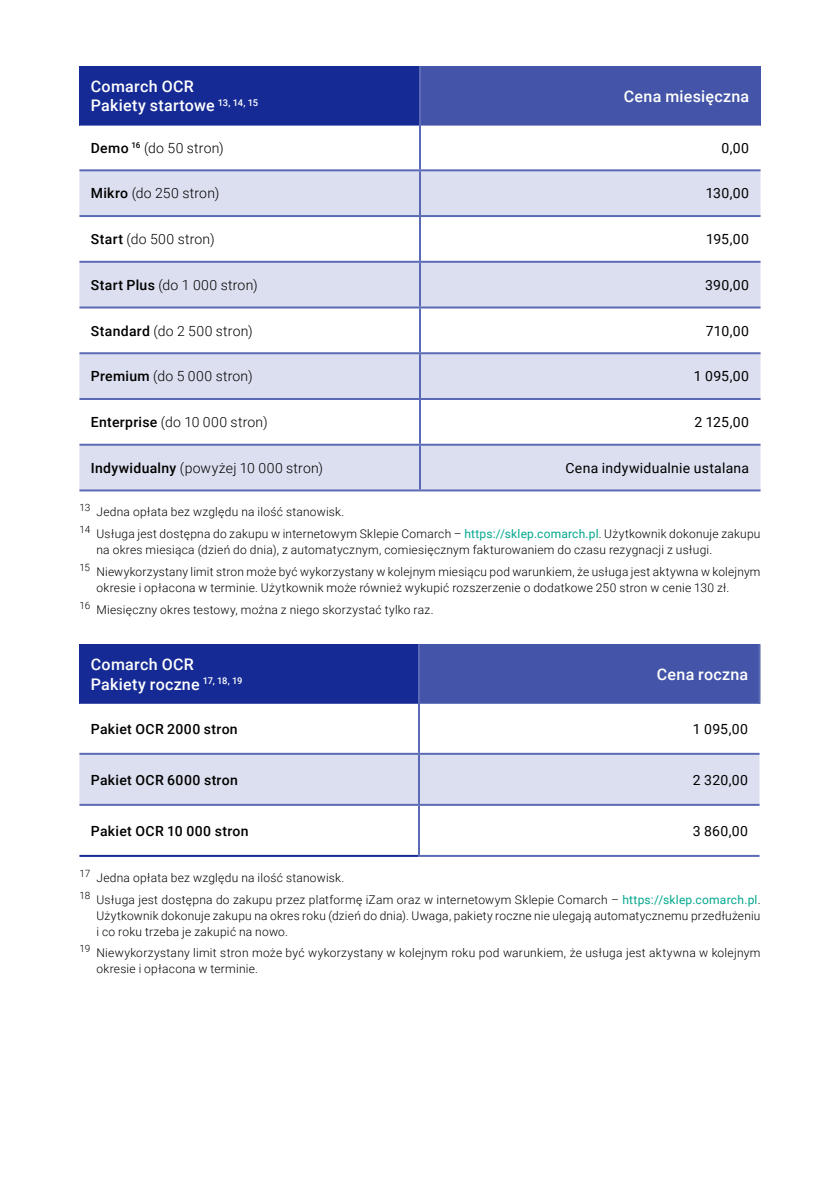
<style>
.page{position:relative;width:840px;height:1191px;background:#fff}
.page>*{position:absolute;margin:0;border:0;box-sizing:border-box;transform-origin:0 0}
.t1{font:500 16px/19.2px "Roboto";letter-spacing:.015em;color:#fff}
.t2{font:300 14px "Roboto";letter-spacing:.02em;color:#000}
.t3{font:14px "Roboto";letter-spacing:.02em;color:#000}
.t4{font:500 14px "Roboto";letter-spacing:.025em;color:#000}
.t5{font:300 12px/21.6px "Roboto";letter-spacing:.02em;color:#000}
.s1{font-weight:500}
.s2{font-weight:400;color:#02a78e}
</style>
<div class="page">
<div style="left:79px;top:66px;width:341px;height:60px;background:#152a94"></div>
<div style="left:420px;top:66px;width:340px;height:60px;background:#4455a9"></div>
<svg style="left:79px;top:171px;width:681px;height:318px;fill:#dcdfef"></svg>
<hr style="left:79px;top:306px;width:341px;height:2px;background:#5b6ab4">
<hr style="left:79px;top:398px;width:341px;height:2px;background:#5b6ab4">
<hr style="left:419px;top:66px;width:2px;height:60px;background:#5b6ab4">
<hr style="left:79px;top:169px;width:341px;height:2px;background:#5b6ab4">
<hr style="left:79px;top:215px;width:341px;height:2px;background:#5b6ab4">
<hr style="left:419px;top:126px;width:2px;height:43px;background:#5b6ab4">
<hr style="left:419px;top:217px;width:2px;height:44px;background:#5b6ab4">
<hr style="left:419px;top:308px;width:2px;height:44px;background:#5b6ab4">
<hr style="left:419px;top:400px;width:2px;height:44px;background:#5b6ab4">
<hr style="left:420px;top:169px;width:340px;height:2px;background:#5b6ab4">
<hr style="left:419px;top:171px;width:2px;height:44px;background:#5b6ab4">
<hr style="left:420px;top:215px;width:340px;height:2px;background:#5b6ab4">
<hr style="left:420px;top:261px;width:340px;height:2px;background:#5b6ab4">
<hr style="left:419px;top:263px;width:2px;height:43px;background:#5b6ab4">
<hr style="left:420px;top:306px;width:340px;height:2px;background:#5b6ab4">
<hr style="left:79px;top:261px;width:341px;height:2px;background:#5b6ab4">
<hr style="left:79px;top:352px;width:341px;height:2px;background:#5b6ab4">
<hr style="left:420px;top:352px;width:340px;height:2px;background:#5b6ab4">
<hr style="left:419px;top:354px;width:2px;height:44px;background:#5b6ab4">
<hr style="left:420px;top:398px;width:340px;height:2px;background:#5b6ab4">
<hr style="left:79px;top:444px;width:341px;height:2px;background:#5b6ab4">
<hr style="left:420px;top:444px;width:340px;height:2px;background:#5b6ab4">
<hr style="left:419px;top:446px;width:2px;height:43px;background:#5b6ab4">
<hr style="left:420px;top:489px;width:340px;height:2px;background:#5b6ab4">
<hr style="left:79px;top:489px;width:341px;height:2px;background:#5b6ab4">
<div style="left:79px;top:644px;width:340px;height:60px;background:#152a94"></div>
<div style="left:419px;top:644px;width:340px;height:60px;background:#4455a9"></div>
<svg style="left:79px;top:752px;width:680px;height:103px"></svg>
<div style="left:79px;top:755px;width:680px;height:49px;background:#dcdfef"></div>
<hr style="left:418px;top:644px;width:2px;height:60px;background:#5b6ab4">
<hr style="left:79px;top:753px;width:340px;height:2px;background:#5b6ab4">
<hr style="left:418px;top:704px;width:2px;height:49px;background:#5b6ab4">
<hr style="left:418px;top:855px;width:341px;height:2px;background:#5b6ab4">
<hr style="left:419px;top:753px;width:340px;height:2px;background:#5b6ab4">
<hr style="left:418px;top:755px;width:2px;height:49px;background:#5b6ab4">
<hr style="left:79px;top:804px;width:340px;height:2px;background:#5b6ab4">
<hr style="left:79px;top:855px;width:339px;height:2px;background:#152a94">
<hr style="left:419px;top:804px;width:340px;height:2px;background:#5b6ab4">
<hr style="left:758px;top:644px;width:2px;height:60px;background:#5b6ab4">
<hr style="left:418px;top:806px;width:2px;height:49px;background:#5b6ab4">
<h1 class="t1" style="left:91px;top:76px;width:169px">Comarch OCR<br>Pakiety startowe <sup>13,</sup> <sup>14,</sup> <sup>15</sup></h1>
<h1 class="t1" style="left:623px;top:86px;width:127px">Cena miesięczna</h1>
<p class="t2" style="left:91px;top:138px;width:134px"><span class="s1">Demo</span> <sup>16</sup> (do 50 stron)</p>
<p class="t3" style="left:721px;top:138px;width:29px">0,00</p>
<p class="t2" style="left:91px;top:184px;width:130px"><span class="s1">Mikro</span> (do 250 stron)</p>
<p class="t3" style="left:705px;top:184px;width:45px">130,00</p>
<p class="t2" style="left:91px;top:229px;width:125px"><span class="s1">Start</span> (do 500 stron)</p>
<p class="t3" style="left:705px;top:229px;width:45px">195,00</p>
<p class="t2" style="left:91px;top:275px;width:168px"><span class="s1">Start Plus</span> (do 1 000 stron)</p>
<p class="t3" style="left:704px;top:275px;width:46px">390,00</p>
<p class="t2" style="left:91px;top:321px;width:163px"><span class="s1">Standard</span> (do 2 500 stron)</p>
<p class="t3" style="left:705px;top:321px;width:45px">710,00</p>
<p class="t2" style="left:91px;top:366px;width:163px"><span class="s1">Premium</span> (do 5 000 stron)</p>
<p class="t3" style="left:693px;top:366px;width:57px">1 095,00</p>
<p class="t2" style="left:91px;top:412px;width:178px"><span class="s1">Enterprise</span> (do 10 000 stron)</p>
<p class="t3" style="left:694px;top:412px;width:56px">2 125,00</p>
<p class="t2" style="left:91px;top:458px;width:234px"><span class="s1">Indywidualny</span> (powyżej 10 000 stron)</p>
<p class="t3" style="left:565px;top:458px;width:185px">Cena indywidualnie ustalana</p>
<p class="t5" style="left:79px;top:501px;width:682px"><sup>13</sup> Jedna opłata bez względu na ilość stanowisk.<br><sup>14</sup> Usługa jest dostępna do zakupu w internetowym Sklepie Comarch – <span class="s2">https://sklep.comarch.pl</span>. Użytkownik dokonuje zakupu</p>
<p class="t5" style="left:79px;top:538px;width:682px;text-indent:17px">na okres miesiąca (dzień do dnia), z automatycznym, comiesięcznym fakturowaniem do czasu rezygnacji z usługi.<br><sup>15</sup> Niewykorzystany limit stron może być wykorzystany w kolejnym miesiącu pod warunkiem, że usługa jest aktywna w kolejnym</p>
<p class="t5" style="left:79px;top:576px;width:651px;text-indent:17px">okresie i opłacona w terminie. Użytkownik może również wykupić rozszerzenie o dodatkowe 250 stron w cenie 130 zł.<br><sup>16</sup> Miesięczny okres testowy, można z niego skorzystać tylko raz.</p>
<h1 class="t1" style="left:91px;top:654px;width:153px">Comarch OCR<br>Pakiety roczne <sup>17,</sup> <sup>18,</sup> <sup>19</sup></h1>
<h1 class="t1" style="left:656px;top:664px;width:93px">Cena roczna</h1>
<p class="t4" style="left:91px;top:718px;width:148px">Pakiet OCR 2000 stron</p>
<p class="t3" style="left:692px;top:718px;width:57px">1 095,00</p>
<p class="t4" style="left:91px;top:770px;width:148px">Pakiet OCR 6000 stron</p>
<p class="t3" style="left:692px;top:770px;width:57px">2 320,00</p>
<p class="t4" style="left:91px;top:821px;width:159px">Pakiet OCR 10 000 stron</p>
<p class="t3" style="left:692px;top:821px;width:57px">3 860,00</p>
<p class="t5" style="left:79px;top:866px;width:682px"><sup>17</sup> Jedna opłata bez względu na ilość stanowisk.<br><sup>18</sup> Usługa jest dostępna do zakupu przez platformę iZam oraz w internetowym Sklepie Comarch – <span class="s2">https://sklep.comarch.pl</span>.</p>
<p class="t5" style="left:96px;top:907px;width:665px;line-height:16px">Użytkownik dokonuje zakupu na okres roku (dzień do dnia). Uwaga, pakiety roczne nie ulegają automatycznemu przedłużeniu i co roku trzeba je zakupić na nowo.</p>
<p class="t5" style="left:96px;top:944px;width:665px;line-height:16px;text-indent:-17px"><sup>19</sup> Niewykorzystany limit stron może być wykorzystany w kolejnym roku pod warunkiem, że usługa jest aktywna w kolejnym okresie i opłacona w terminie.</p>
</div>
